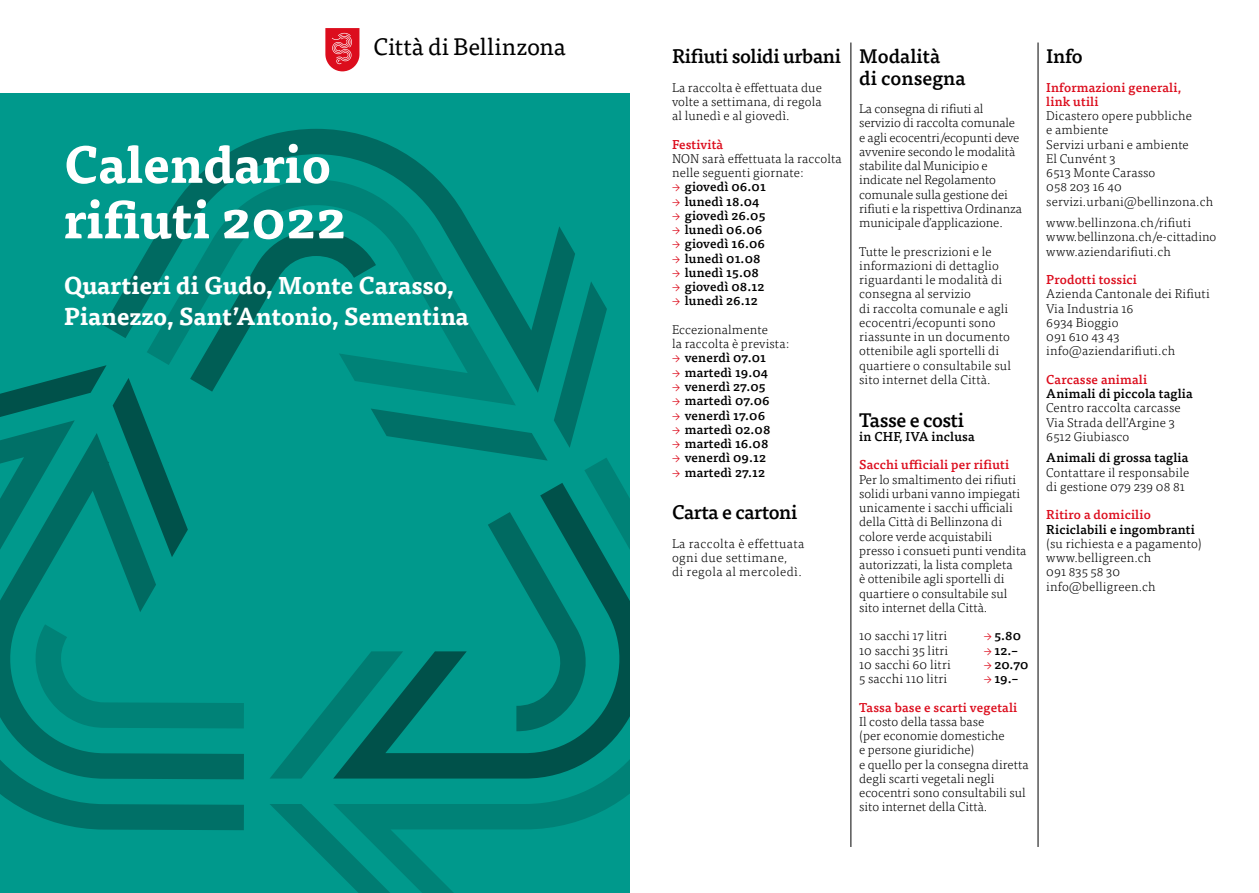
<style>
.page{position:relative;width:1259px;height:893px;background:#fff}
.page>*{position:absolute;margin:0;border:0;box-sizing:border-box;transform-origin:0 0}
.t1{font:700 51px/55.5px "Tisa OT";color:#fff}
.t2{font:700 24px/31.5px "Tisa OT";color:#fff}
.t3{font:23.7px "Tisa OT";letter-spacing:-.005em;color:#000}
.t4{font:500 19.5px "Tisa OT";letter-spacing:-.02em;color:#000}
.t5{font:500 19.5px/21.3px "Tisa OT";color:#000}
.t6{font:300 12.75px/14.2px "Tisa OT";letter-spacing:.01em;color:#000}
.t7{font:500 12.75px "Tisa OT";letter-spacing:.01em;color:#000}
.t8{font:300 12.75px/14.2px "Tisa OT";letter-spacing:-.01em;color:#000}
.t9{font:500 12.75px/14.2px "Tisa OT";letter-spacing:.01em;color:#dc0d1d}
.t10{font:300 12.75px/14.2px "Tisa OT";letter-spacing:.03em;color:#000}
.s1{font-family:"Tisa Sans OT";font-weight:300;color:#dc0d1d}
</style>
<div class="page">
<div style="left:0;top:94px;width:629px;height:799px;background:#00998c"></div>
<svg style="left:333px;top:459px;width:296px;height:434px"></svg>
<svg style="left:607px;top:483px;width:22px;height:295px"></svg>
<svg style="left:270px;top:804px;width:133px;height:89px"></svg>
<svg style="left:194px;top:129px;width:368px;height:102px"></svg>
<svg style="left:159px;top:180px;width:357px;height:51px"></svg>
<svg style="left:0;top:779px;width:244px;height:51px"></svg>
<svg style="left:0;top:231px;width:607px;height:547px"></svg>
<svg style="left:325px;top:28px;width:34px;height:43px"></svg>
<hr style="left:1037px;top:43px;width:1px;height:804px;background:#000">
<hr style="left:850px;top:43px;width:1px;height:804px;background:#000">
<h3 class="t3" style="left:373px;top:33px;width:194px">Città di Bellinzona</h3>
<h1 class="t1" style="left:64px;top:139px;width:284px">Calendario rifiuti 2022</h1>
<h2 class="t2" style="left:64px;top:270px;width:407px">Quartieri di Gudo, Monte Carasso,<br>Pianezzo, Sant’Antonio, Sementina</h2>
<h1 class="t1" style="left:286px;top:194px;width:58px">19</h1>
<h2 class="t2" style="left:204px;top:270px;width:263px">Bellinzona e Giubiasco</h2>
<h3 class="t4" style="left:672px;top:44px;width:170px">Rifiuti solidi urbani</h3>
<p class="t6" style="left:672px;top:80px;width:151px;text-align:justify">La raccolta è effettuata due volte a settimana, di regola al lunedì e al giovedì.</p>
<p class="t9" style="left:672px;top:137px;width:53px">Festività</p>
<p class="t6" style="left:672px;top:152px;width:171px">NON sarà effettuata la raccolta nelle seguenti giornate:</p>
<p class="t7" style="left:672px;top:179px;width:95px"><span class="s1">→</span> giovedì 06.01</p>
<p class="t7" style="left:672px;top:193px;width:89px"><span class="s1">→</span> lunedì 18.04</p>
<p class="t7" style="left:672px;top:208px;width:95px"><span class="s1">→</span> giovedì 26.05</p>
<p class="t7" style="left:672px;top:222px;width:92px"><span class="s1">→</span> lunedì 06.06</p>
<p class="t7" style="left:672px;top:236px;width:95px"><span class="s1">→</span> giovedì 16.06</p>
<p class="t7" style="left:672px;top:250px;width:90px"><span class="s1">→</span> lunedì 01.08</p>
<p class="t7" style="left:672px;top:265px;width:88px"><span class="s1">→</span> lunedì 15.08</p>
<p class="t7" style="left:672px;top:279px;width:94px"><span class="s1">→</span> giovedì 08.12</p>
<p class="t7" style="left:672px;top:293px;width:87px"><span class="s1">→</span> lunedì 26.12</p>
<p class="t6" style="left:672px;top:323px;width:119px">Eccezionalmente<br>la raccolta è prevista:</p>
<p class="t7" style="left:672px;top:350px;width:96px"><span class="s1">→</span> venerdì 07.01</p>
<p class="t7" style="left:672px;top:364px;width:97px"><span class="s1">→</span> martedì 19.04</p>
<p class="t7" style="left:672px;top:379px;width:95px"><span class="s1">→</span> venerdì 27.05</p>
<p class="t7" style="left:672px;top:393px;width:99px"><span class="s1">→</span> martedì 07.06</p>
<p class="t7" style="left:672px;top:407px;width:95px"><span class="s1">→</span> venerdì 17.06</p>
<p class="t7" style="left:672px;top:421px;width:100px"><span class="s1">→</span> martedì 02.08</p>
<p class="t7" style="left:672px;top:436px;width:98px"><span class="s1">→</span> martedì 16.08</p>
<p class="t7" style="left:672px;top:450px;width:96px"><span class="s1">→</span> venerdì 09.12</p>
<p class="t7" style="left:672px;top:464px;width:95px"><span class="s1">→</span> martedì 27.12</p>
<h3 class="t4" style="left:672px;top:500px;width:127px">Carta e cartoni</h3>
<p class="t10" style="left:672px;top:536px;width:134px">La raccolta è effettuata ogni due settimane,<br>di regola al mercoledì.</p>
<h3 class="t5" style="left:859px;top:46px;width:108px">Modalità<br>di consegna</h3>
<p class="t8" style="left:859px;top:102px;width:164px">La consegna di rifiuti al servizio di raccolta comunale e agli ecocentri/ecopunti deve avvenire secondo le modalità stabilite dal Municipio e indicate nel Regolamento comunale sulla gestione dei rifiuti e la rispettiva Ordinanza municipale d’applicazione.</p>
<p class="t6" style="left:859px;top:244px;width:153px">Tutte le prescrizioni e le informazioni di dettaglio riguardanti le modalità di consegna al servizio<br>di raccolta comunale e agli ecocentri/ecopunti sono riassunte in un documento ottenibile agli sportelli di quartiere o consultabile sul sito internet della Città.</p>
<h3 class="t4" style="left:859px;top:408px;width:106px">Tasse e costi</h3>
<p class="t7" style="left:859px;top:428px;width:117px">in CHF, IVA inclusa</p>
<p class="t9" style="left:859px;top:458px;width:151px">Sacchi ufficiali per rifiuti</p>
<p class="t6" style="left:859px;top:472px;width:169px">Per lo smaltimento dei rifiuti solidi urbani vanno impiegati unicamente i sacchi ufficiali della Città di Bellinzona di colore verde acquistabili presso i consueti punti vendita autorizzati, la lista completa<br>è ottenibile agli sportelli di quartiere o consultabile sul sito internet della Città.</p>
<p class="t6" style="left:859px;top:629px;width:89px">10 sacchi 17 litri</p>
<p class="t7" style="left:983px;top:628px;width:39px"><span class="s1">→</span> 5.80</p>
<p class="t6" style="left:859px;top:643px;width:91px">10 sacchi 35 litri</p>
<p class="t7" style="left:983px;top:642px;width:36px"><span class="s1">→</span> 12.–</p>
<p class="t6" style="left:859px;top:658px;width:93px">10 sacchi 60 litri</p>
<p class="t7" style="left:983px;top:657px;width:46px"><span class="s1">→</span> 20.70</p>
<p class="t6" style="left:859px;top:672px;width:90px">5 sacchi 110 litri</p>
<p class="t7" style="left:983px;top:671px;width:36px"><span class="s1">→</span> 19.–</p>
<p class="t9" style="left:859px;top:700px;width:160px">Tassa base e scarti vegetali</p>
<p class="t6" style="left:859px;top:715px;width:171px">Il costo della tassa base<br>(per economie domestiche<br>e persone giuridiche)<br>e quello per la consegna diretta degli scarti vegetali negli ecocentri sono consultabili sul sito internet della Città.</p>
<h3 class="t4" style="left:1046px;top:44px;width:38px">Info</h3>
<p class="t9" style="left:1046px;top:80px;width:136px">Informazioni generali, link utili</p>
<p class="t6" style="left:1046px;top:109px;width:168px">Dicastero opere pubbliche<br>e ambiente<br>Servizi urbani e ambiente<br>El Cunvént 3<br>6513 Monte Carasso<br>058 203 16 40 servizi.urbani@bellinzona.ch</p>
<p class="t6" style="left:1046px;top:216px;width:172px">www.bellinzona.ch/rifiuti www.bellinzona.ch/e-cittadino www.aziendarifiuti.ch</p>
<p class="t9" style="left:1046px;top:273px;width:92px">Prodotti tossici</p>
<p class="t6" style="left:1046px;top:287px;width:165px">Azienda Cantonale dei Rifiuti<br>Via Industria 16<br>6934 Bioggio<br>091 610 43 43 info@aziendarifiuti.ch</p>
<p class="t9" style="left:1046px;top:372px;width:102px">Carcasse animali</p>
<p class="t7" style="left:1046px;top:386px;width:148px">Animali di piccola taglia</p>
<p class="t6" style="left:1046px;top:401px;width:136px">Centro raccolta carcasse<br>Via Strada dell’Argine 3<br>6512 Giubiasco</p>
<p class="t7" style="left:1046px;top:450px;width:144px">Animali di grossa taglia</p>
<p class="t6" style="left:1046px;top:465px;width:144px">Contattare il responsabile di gestione 079 239 08 81</p>
<p class="t9" style="left:1046px;top:508px;width:106px">Ritiro a domicilio</p>
<p class="t7" style="left:1046px;top:521px;width:150px">Riciclabili e ingombranti</p>
<p class="t6" style="left:1046px;top:536px;width:157px">(su richiesta e a pagamento) www.belligreen.ch<br>091 835 58 30 info@belligreen.ch</p>
</div>
